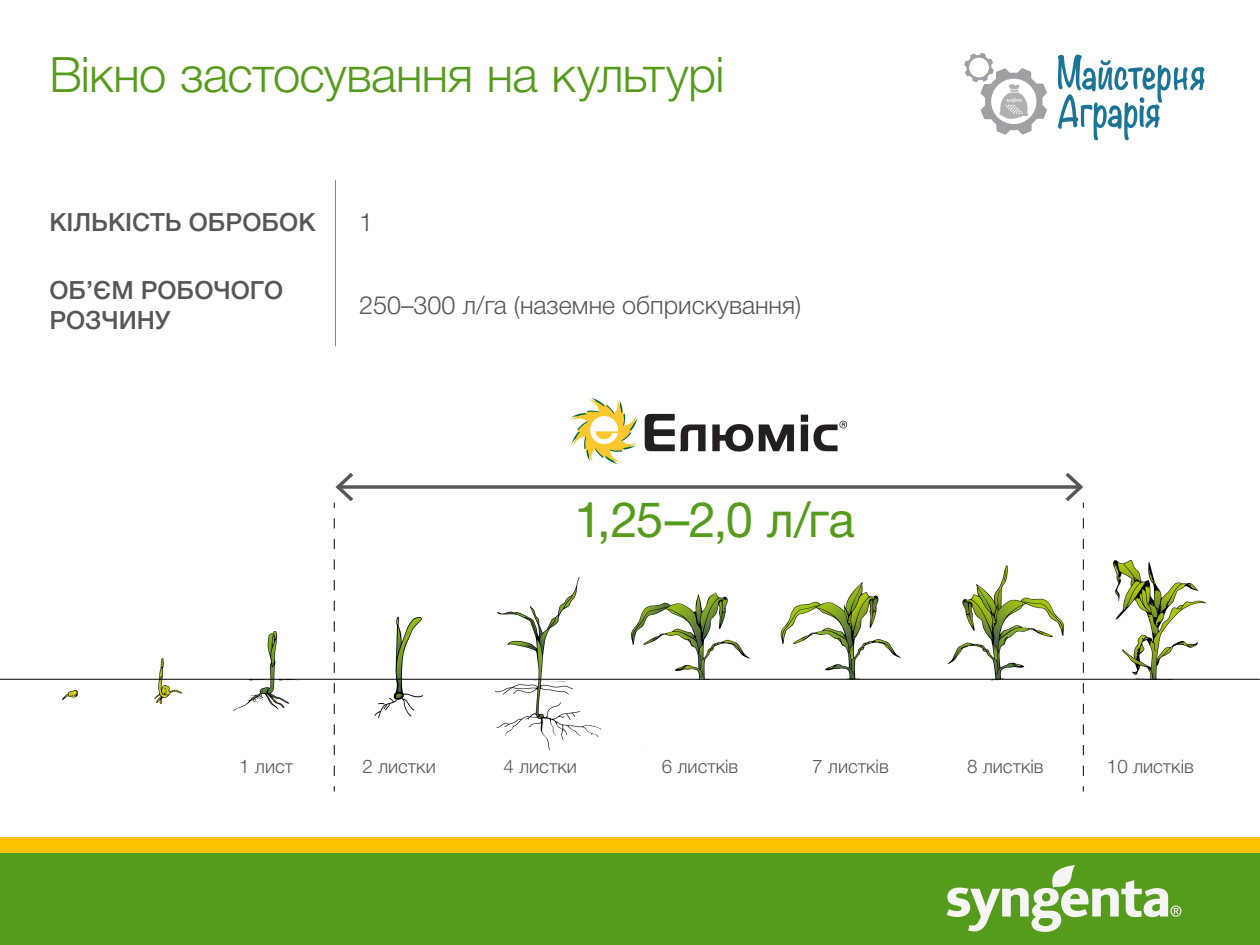
<style>
.page{position:relative;width:1260px;height:945px;background:#fff}
.page>*{position:absolute;margin:0;border:0;box-sizing:border-box;transform-origin:0 0}
.t1{font:300 49px "Helvetica Neue Cyr";letter-spacing:-.01em;color:#559c1c}
.t2{font:49px "Helvetica Neue Cyr";color:#559c1c}
.t3{font:500 25.2px/30.2px "Helvetica Neue Cyr";color:#575757}
.t4{font:300 25.2px "Helvetica Neue Cyr";color:#575757}
.t5{font:300 18.81px "Helvetica Neue Cyr";color:#575757}
</style>
<div class="page">
<img style="left:1113px;top:560px;width:92px;height:119px">
<img style="left:941px;top:566px;width:125px;height:115px">
<img style="left:761px;top:582px;width:142px;height:97px">
<img style="left:610px;top:593px;width:143px;height:86px">
<img style="left:496px;top:577px;width:104px;height:173px">
<img style="left:365px;top:616px;width:88px;height:101px">
<img style="left:234px;top:631px;width:65px;height:79px">
<img style="left:63px;top:691px;width:14px;height:9px">
<img style="left:154px;top:659px;width:28px;height:44px">
<hr style="left:0;top:679px;width:1260px;height:1px;background:#000">
<div style="left:0;top:837px;width:1260px;height:16px;background:#ffc200"></div>
<div style="left:0;top:853px;width:1260px;height:92px;background:#559c1c"></div>
<svg style="left:947px;top:865px;width:234px;height:67px"></svg>
<svg style="left:1058px;top:55px;width:146px;height:85px"></svg>
<svg style="left:964px;top:53px;width:83px;height:82px"></svg>
<img style="left:570px;top:398px;width:276px;height:66px">
<svg style="left:353px;top:485px;width:713px;height:4px;background:#6b6b6b"></svg>
<svg style="left:334px;top:473px;width:19px;height:303px"></svg>
<svg style="left:1066px;top:473px;width:18px;height:303px"></svg>
<hr style="left:335px;top:180px;width:1px;height:83px;background:#868686">
<hr style="left:335px;top:263px;width:1px;height:83px;background:#868686">
<h1 class="t1" style="left:49px;top:47px;width:677px">Вікно застосування на культурі</h1>
<h2 class="t3" style="left:49px;top:207px;width:268px">КІЛЬКІСТЬ ОБРОБОК</h2>
<h2 class="t4" style="left:359px;top:208px;width:15px">1</h2>
<h2 class="t3" style="left:49px;top:275px;width:235px">ОБ’ЄМ РОБОЧОГО<br>РОЗЧИНУ</h2>
<h2 class="t4" style="left:359px;top:291px;width:444px">250–300 л/га (наземне обприскування)</h2>
<h1 class="t2" style="left:574px;top:493px;width:282px">1,25–2,0 л/га</h1>
<p class="t5" style="left:239px;top:756px;width:55px">1 лист</p>
<p class="t5" style="left:362px;top:756px;width:75px">2 листки</p>
<p class="t5" style="left:503px;top:756px;width:75px">4 листки</p>
<p class="t5" style="left:662px;top:756px;width:78px">6 листків</p>
<p class="t5" style="left:812px;top:756px;width:78px">7 листків</p>
<p class="t5" style="left:967px;top:756px;width:78px">8 листків</p>
<p class="t5" style="left:1107px;top:756px;width:89px">10 листків</p>
</div>
